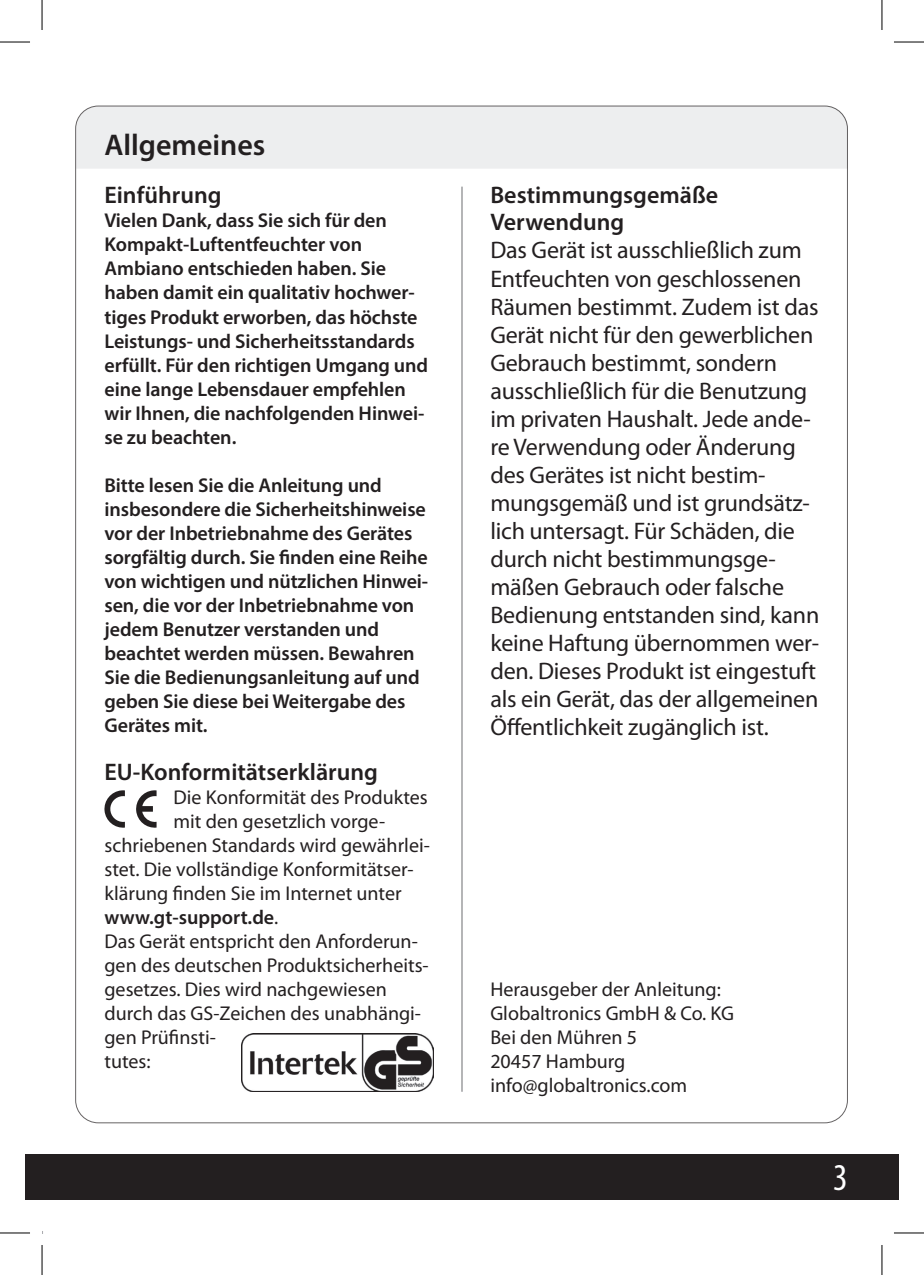
<style>
.page{position:relative;width:924px;height:1275px;background:#fff}
.page>*{position:absolute;margin:0;border:0;box-sizing:border-box;transform-origin:0 0}
.t1{font:condensed 38px "Myriad Pro";color:#fff}
.t2{font:600 30px "Myriad Pro";color:#231f20}
.t3{font:24px/28px "Myriad Pro";letter-spacing:-.01em;color:#231f20}
.t4{font:600 24px/27px "Myriad Pro";color:#231f20}
.t5{font:600 20px/24px "Myriad Pro";letter-spacing:-.005em;color:#231f20}
.t6{font:20px/24px "Myriad Pro";color:#231f20}
.s1{font-weight:400}
</style>
<div class="page">
<div style="left:77px;top:106px;width:770px;height:63px;background:#edeeef"></div>
<hr style="left:461px;top:187px;width:1px;height:904px;background:#6c6d70">
<div style="left:25px;top:1154px;width:873px;height:45px;background:#231f20"></div>
<svg style="left:104px;top:790px;width:21px;height:38px"></svg>
<svg style="left:136px;top:790px;width:20px;height:38px"></svg>
<img style="left:242px;top:1033px;width:191px;height:58px">
<hr style="left:0;top:42px;width:30px;height:1px;background:#000">
<hr style="left:893px;top:42px;width:30px;height:1px;background:#000">
<hr style="left:0;top:1232px;width:30px;height:1px;background:#000">
<hr style="left:893px;top:1232px;width:30px;height:1px;background:#000">
<hr style="left:42px;top:0;width:1px;height:30px;background:#000">
<hr style="left:42px;top:1245px;width:1px;height:30px;background:#000">
<hr style="left:881px;top:0;width:1px;height:30px;background:#000">
<hr style="left:881px;top:1245px;width:1px;height:30px;background:#000">
<h2 class="t2" style="left:104px;top:126px;width:162px">Allgemeines</h2>
<p class="t4" style="left:104px;top:181px;width:118px">Einführung</p>
<p class="t5" style="left:104px;top:208px;width:325px">Vielen Dank, dass Sie sich für den Kompakt-Luftentfeuchter von Ambiano entschieden haben. Sie haben damit ein qualitativ hochwer&shy;tiges Produkt erworben, das höchste Leistungs- und Sicherheitsstandards erfüllt. Für den richtigen Umgang und eine lange Lebensdauer empfehlen wir Ihnen, die nachfolgenden Hinwei&shy;se zu beachten.</p>
<p class="t5" style="left:104px;top:472px;width:325px">Bitte lesen Sie die Anleitung und insbesondere die Sicherheitshinweise vor der Inbetriebnahme des Gerätes sorgfältig durch. Sie finden eine Reihe von wichtigen und nützlichen Hinwei&shy;sen, die vor der Inbetriebnahme von jedem Benutzer verstanden und beachtet werden müssen. Bewahren Sie die Bedienungsanleitung auf und geben Sie diese bei Weitergabe des Gerätes mit.</p>
<p class="t4" style="left:104px;top:757px;width:275px">EU-Konformitätserklärung</p>
<p class="t6" style="left:173px;top:785px;width:255px">Die Konformität des Produktes</p>
<p class="t6" style="left:173px;top:809px;width:213px">mit den gesetzlich vorge-</p>
<p class="t6" style="left:104px;top:833px;width:327px">schriebenen Standards wird gewährlei-</p>
<p class="t6" style="left:104px;top:857px;width:310px">stet. Die vollständige Konformitätser-</p>
<p class="t6" style="left:104px;top:881px;width:298px">klärung finden Sie im Internet unter</p>
<p class="t5" style="left:104px;top:904px;width:175px">www.gt-support.de<span class="s1">.</span></p>
<p class="t6" style="left:104px;top:929px;width:315px">Das Gerät entspricht den Anforderun-</p>
<p class="t6" style="left:104px;top:953px;width:325px">gen des deutschen Produktsicherheits-</p>
<p class="t6" style="left:104px;top:977px;width:284px">gesetzes. Dies wird nachgewiesen</p>
<p class="t6" style="left:104px;top:1001px;width:318px">durch das GS-Zeichen des unabhängi-</p>
<p class="t6" style="left:104px;top:1025px;width:113px">gen Prüfinsti-</p>
<p class="t6" style="left:104px;top:1049px;width:48px">tutes:</p>
<p class="t4" style="left:490px;top:181px;width:229px">Bestimmungsgemäße<br>Verwendung</p>
<p class="t3" style="left:490px;top:237px;width:330px">Das Gerät ist ausschließlich zum<br>Entfeuchten von geschlossenen<br>Räumen bestimmt. Zudem ist das<br>Gerät nicht für den gewerblichen<br>Gebrauch bestimmt, sondern ausschließlich für die Benutzung im privaten Haushalt. Jede ande&shy;re Verwendung oder Änderung des Gerätes ist nicht bestim&shy;mungsgemäß und ist grundsätz&shy;lich untersagt. Für Schäden, die durch nicht bestimmungsge&shy;mäßen Gebrauch oder falsche<br>Bedienung entstanden sind, kann keine Haftung übernommen wer&shy;den. Dieses Produkt ist eingestuft als ein Gerät, das der allgemeinen<br>Öffentlichkeit zugänglich ist.</p>
<p class="t6" style="left:490px;top:977px;width:245px">Herausgeber der Anleitung:<br>Globaltronics GmbH &amp; Co. KG<br>Bei den Mühren 5<br>20457 Hamburg info@globaltronics.com</p>
<h1 class="t1" style="left:832px;top:1154px;width:16px">3</h1>
</div>
